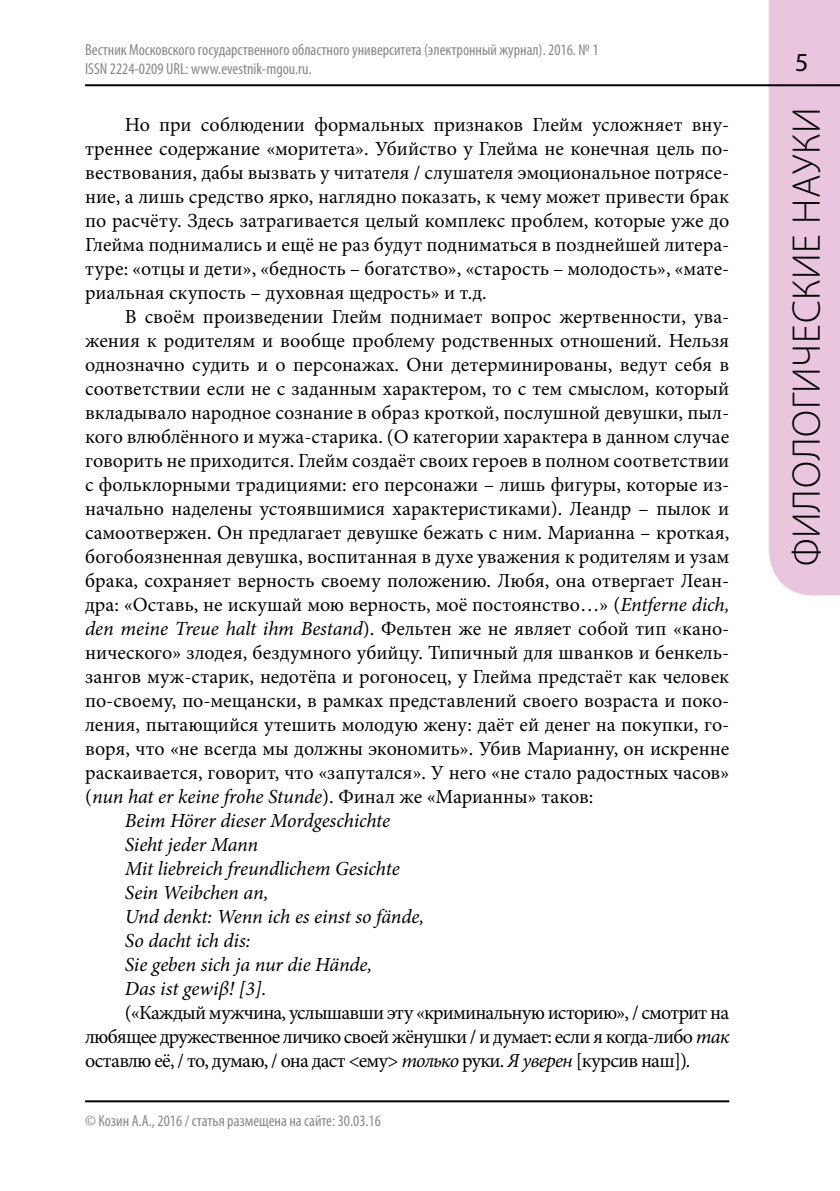
<style>
.page{position:relative;width:840px;height:1191px;background:#fff}
.page>*{position:absolute;margin:0;border:0;box-sizing:border-box;transform-origin:0 0}
.t1{font:300 40px "Myriad Pro";letter-spacing:.02em;color:#000}
.t2{font:26px "Myriad Pro";color:#000}
.t3{font:20px/24px "Minion Pro";color:#000;text-align:justify}
.t4{font:italic 20px "Minion Pro";letter-spacing:-.01em;color:#000}
.t5{font:condensed 16px/19.2px "Myriad Pro";color:#87888a}
.s1{font-style:italic}
</style>
<div class="page">
<div style="left:768px;top:0;width:71px;height:595px;background:#e9c5de"></div>
<hr style="left:85px;top:84px;width:754px;height:2px;background:#000">
<hr style="left:85px;top:1100px;width:644px;height:2px;background:#000">
<p class="t5" style="left:85px;top:39px;width:514px">Вестник Московского государственного областного университета (электронный журнал). 2016. № 1<br>ISSN 2224-0209 URL: www.evestnik-mgou.ru.</p>
<p class="t3" style="left:85px;top:112px;width:645px;text-indent:40px">Но при соблюдении формальных признаков Глейм усложняет вну&shy;треннее содержание «моритета». Убийство у Глейма не конечная цель по&shy;вествования, дабы вызвать у читателя / слушателя эмоциональное потрясе&shy;ние, а лишь средство ярко, наглядно показать, к чему может привести брак по расчёту. Здесь затрагивается целый комплекс проблем, которые уже до Глейма поднимались и ещё не раз будут подниматься в позднейшей литера&shy;туре: «отцы и дети», «бедность – богатство», «старость – молодость», «мате&shy;риальная скупость – духовная щедрость» и т.д.</p>
<p class="t3" style="left:125px;top:304px;width:605px">В своём произведении Глейм поднимает вопрос жертвенности, ува-</p>
<p class="t3" style="left:85px;top:328px;width:645px">жения к родителям и вообще проблему родственных отношений. Нельзя</p>
<p class="t3" style="left:85px;top:352px;width:645px">однозначно судить и о персонажах. Они детерминированы, ведут себя в</p>
<p class="t3" style="left:85px;top:376px;width:645px">соответствии если не с заданным характером, то с тем смыслом, который</p>
<p class="t3" style="left:85px;top:400px;width:645px">вкладывало народное сознание в образ кроткой, послушной девушки, пыл-</p>
<p class="t3" style="left:85px;top:424px;width:645px">кого влюблённого и мужа-старика. (О категории характера в данном случае</p>
<p class="t3" style="left:85px;top:448px;width:645px">говорить не приходится. Глейм создаёт своих героев в полном соответствии</p>
<p class="t3" style="left:85px;top:472px;width:645px">с фольклорными традициями: его персонажи – лишь фигуры, которые из-</p>
<p class="t3" style="left:85px;top:496px;width:645px">начально наделены устоявшимися характеристиками). Леандр – пылок и</p>
<p class="t3" style="left:85px;top:520px;width:645px">самоотвержен. Он предлагает девушке бежать с ним. Марианна – кроткая,</p>
<p class="t3" style="left:85px;top:544px;width:645px">богобоязненная девушка, воспитанная в духе уважения к родителям и узам</p>
<p class="t3" style="left:85px;top:568px;width:645px">брака, сохраняет верность своему положению. Любя, она отвергает Леан-</p>
<p class="t3" style="left:85px;top:592px;width:645px">дра: «Оставь, не искушай мою верность, моё постоянство…» (<span class="s1">Entferne dich,</span></p>
<p class="t3" style="left:85px;top:616px;width:645px"><span class="s1">den meine Treue halt ihm Bestand</span>). Фельтен же не являет собой тип «кано-</p>
<p class="t3" style="left:85px;top:640px;width:645px">нического» злодея, бездумного убийцу. Типичный для шванков и бенкель-</p>
<p class="t3" style="left:85px;top:664px;width:645px">зангов муж-старик, недотёпа и рогоносец, у Глейма предстаёт как человек</p>
<p class="t3" style="left:85px;top:688px;width:645px">по-своему, по-мещански, в рамках представлений своего возраста и поко-</p>
<p class="t3" style="left:85px;top:712px;width:645px">ления, пытающийся утешить молодую жену: даёт ей денег на покупки, го-</p>
<p class="t3" style="left:85px;top:736px;width:645px">воря, что «не всегда мы должны экономить». Убив Марианну, он искренне</p>
<p class="t3" style="left:85px;top:760px;width:645px">раскаивается, говорит, что «запутался». У него «не стало радостных часов»</p>
<p class="t3" style="left:85px;top:784px;width:509px">(<span class="s1">nun hat er keine frohe Stunde</span>). Финал же «Марианны» таков:</p>
<p class="t4" style="left:125px;top:807px;width:267px">Beim Hörer dieser Mordgeschichte</p>
<p class="t4" style="left:125px;top:831px;width:135px">Sieht jeder Mann</p>
<p class="t4" style="left:125px;top:855px;width:276px">Mit liebreich freundlichem Gesichte</p>
<p class="t4" style="left:125px;top:879px;width:145px">Sein Weibchen an,</p>
<p class="t4" style="left:125px;top:903px;width:301px">Und denkt: Wenn ich es einst so fände,</p>
<p class="t4" style="left:125px;top:927px;width:127px">So dacht ich dis:</p>
<p class="t4" style="left:125px;top:951px;width:249px">Sie geben sich ja nur die Hände,</p>
<p class="t4" style="left:125px;top:975px;width:143px">Das ist gewiβ! [3].</p>
<p class="t3" style="left:85px;top:1000px;width:645px;text-indent:40px">(«Каждый мужчина, услышавши эту «криминальную историю», / смотрит на любящее дружественное личико своей жёнушки / и думает: если я когда-либо <span class="s1">так </span>оставлю её, / то, думаю, / она даст &lt;ему&gt; <span class="s1">только</span> руки. <span class="s1">Я уверен</span> [курсив наш])<span class="s1">.</span></p>
<p class="t5" style="left:85px;top:1111px;width:297px">© Козин А.А., 2016 / статья размещена на сайте: 30.03.16</p>
<h2 class="t2" style="left:794px;top:47px;width:15px">5</h2>
<h1 class="t1" style="left:782px;top:566px;width:461px;rotate:-90deg">филологические науки</h1>
</div>
